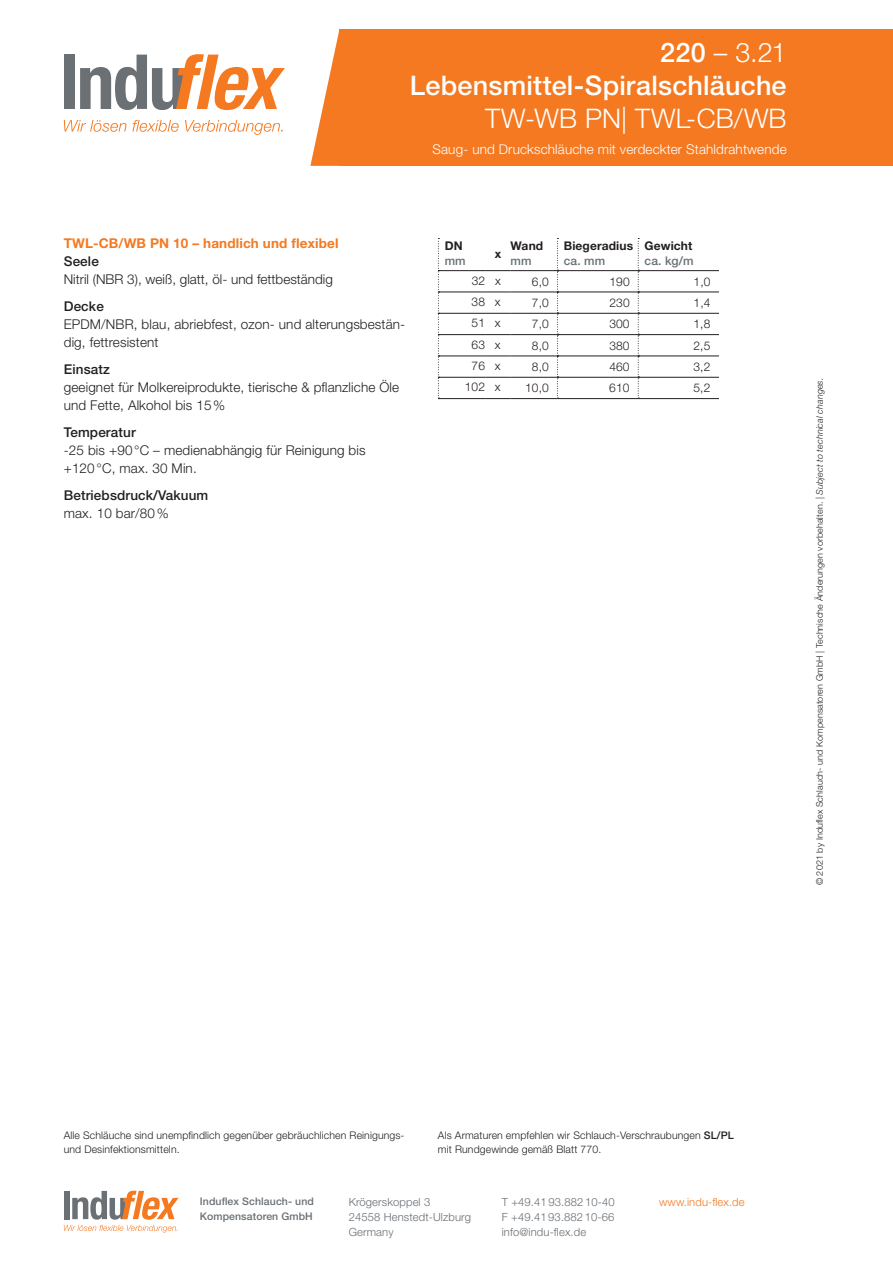
<style>
.page{position:relative;width:893px;height:1263px;background:#fff}
.page>*{position:absolute;margin:0;border:0;box-sizing:border-box;transform-origin:0 0}
.t1{font:500 27px/33px "Helvetica Neue LT Pro";letter-spacing:.01em;color:#fff;text-align:right}
.t2{font:300 27px "Helvetica Neue LT Pro";letter-spacing:.005em;color:#fff}
.t3{font:300 13.5px/18px "Helvetica Neue LT Pro";letter-spacing:.01em;color:#231f20}
.t4{font:300 13.5px "Helvetica Neue LT Pro";letter-spacing:.01em;color:#fff}
.t5{font:500 13.5px "Helvetica Neue LT Pro";letter-spacing:.01em;color:#231f20}
.t6{font:700 13.5px "Helvetica Neue LT Pro";letter-spacing:.01em;color:#f47921}
.t7{font:300 12px "Helvetica Neue LT Pro";letter-spacing:.01em;color:#231f20}
.t8{font:700 12px "Helvetica Neue LT Pro";letter-spacing:.01em;color:#231f20}
.t9{font:500 12px "Helvetica Neue LT Pro";letter-spacing:.01em;color:#696f74}
.t10{font:300 11.25px/15px "Helvetica Neue LT Pro";letter-spacing:.01em;color:#696f74;text-align:justify}
.t11{font:300 11.25px "Helvetica Neue LT Pro";letter-spacing:.01em;color:#f47921}
.t12{font:300 10.5px/14.2px "Helvetica Neue LT Pro";letter-spacing:.01em;color:#231f20}
.t13{font:500 10.5px/15px "Helvetica Neue LT Pro";letter-spacing:.01em;color:#696f74}
.t14{font:300 9px "Helvetica Neue LT Pro";letter-spacing:.01em;color:#231f20}
.s1{font-weight:300}
.s2{font-style:italic}
.s3{font-weight:500}
</style>
<div class="page">
<svg style="left:64px;top:1191px;width:115px;height:41px"></svg>
<svg style="left:438px;top:238px;width:1px;height:160px"></svg>
<svg style="left:557px;top:238px;width:1px;height:160px"></svg>
<svg style="left:638px;top:238px;width:1px;height:160px"></svg>
<hr style="left:439px;top:270px;width:46px;height:1px;background:#231f20">
<svg style="left:485px;top:270px;width:26px;height:1px"></svg>
<hr style="left:511px;top:270px;width:46px;height:1px;background:#231f20">
<hr style="left:557px;top:270px;width:81px;height:1px;background:#231f20">
<hr style="left:638px;top:270px;width:81px;height:1px;background:#231f20">
<hr style="left:439px;top:292px;width:46px;height:1px;background:#231f20">
<svg style="left:485px;top:292px;width:26px;height:1px"></svg>
<hr style="left:511px;top:292px;width:46px;height:1px;background:#231f20">
<hr style="left:557px;top:292px;width:81px;height:1px;background:#231f20">
<hr style="left:638px;top:292px;width:81px;height:1px;background:#231f20">
<hr style="left:439px;top:313px;width:46px;height:1px;background:#231f20">
<svg style="left:485px;top:313px;width:26px;height:1px"></svg>
<hr style="left:511px;top:313px;width:46px;height:1px;background:#231f20">
<hr style="left:557px;top:313px;width:81px;height:1px;background:#231f20">
<hr style="left:638px;top:313px;width:81px;height:1px;background:#231f20">
<hr style="left:439px;top:334px;width:46px;height:1px;background:#231f20">
<svg style="left:485px;top:334px;width:26px;height:1px"></svg>
<hr style="left:511px;top:334px;width:46px;height:1px;background:#231f20">
<hr style="left:557px;top:334px;width:81px;height:1px;background:#231f20">
<hr style="left:638px;top:334px;width:81px;height:1px;background:#231f20">
<hr style="left:439px;top:356px;width:46px;height:1px;background:#231f20">
<svg style="left:485px;top:356px;width:26px;height:1px"></svg>
<hr style="left:511px;top:356px;width:46px;height:1px;background:#231f20">
<hr style="left:557px;top:356px;width:81px;height:1px;background:#231f20">
<hr style="left:638px;top:356px;width:81px;height:1px;background:#231f20">
<hr style="left:439px;top:377px;width:46px;height:1px;background:#231f20">
<svg style="left:485px;top:377px;width:26px;height:1px"></svg>
<hr style="left:511px;top:377px;width:46px;height:1px;background:#231f20">
<hr style="left:557px;top:377px;width:81px;height:1px;background:#231f20">
<hr style="left:638px;top:377px;width:81px;height:1px;background:#231f20">
<hr style="left:438px;top:398px;width:47px;height:1px;background:#231f20">
<svg style="left:485px;top:398px;width:26px;height:1px"></svg>
<hr style="left:511px;top:398px;width:46px;height:1px;background:#231f20">
<hr style="left:557px;top:398px;width:81px;height:1px;background:#231f20">
<hr style="left:638px;top:398px;width:81px;height:1px;background:#231f20">
<div style="left:339px;top:30px;width:554px;height:136px;background:#f47921"></div>
<svg style="left:310px;top:32px;width:29px;height:134px"></svg>
<svg style="left:64px;top:120px;width:115px;height:12px"></svg>
<svg style="left:185px;top:120px;width:98px;height:15px"></svg>
<div style="left:64px;top:55px;width:11px;height:54px;background:#6a7074"></div>
<svg style="left:80px;top:54px;width:205px;height:56px"></svg>
<h1 class="t1" style="left:410px;top:35px;width:378px">220 <span class="s1">– 3.21<br></span>Lebensmittel-Spiralschläuche</h1>
<h1 class="t2" style="left:485px;top:102px;width:303px">TW-WB PN| TWL-CB/WB</h1>
<p class="t4" style="left:432px;top:141px;width:356px">Saug- und Druckschläuche mit verdeckter Stahldrahtwende</p>
<p class="t6" style="left:64px;top:234px;width:276px">TWL-CB/WB PN 10 – handlich und flexibel</p>
<p class="t5" style="left:64px;top:253px;width:37px">Seele</p>
<p class="t3" style="left:64px;top:270px;width:271px">Nitril (NBR 3), weiß, glatt, öl- und fettbeständig</p>
<p class="t5" style="left:64px;top:298px;width:42px">Decke</p>
<p class="t3" style="left:64px;top:315px;width:343px">EPDM/NBR, blau, abriebfest, ozon- und alterungsbestän&shy;dig, fettresistent</p>
<p class="t5" style="left:64px;top:361px;width:48px">Einsatz</p>
<p class="t3" style="left:64px;top:378px;width:337px">geeignet für Molkereiprodukte, tierische &amp; pflanzliche Öle und Fette, Alkohol bis 15%</p>
<p class="t5" style="left:64px;top:424px;width:73px">Temperatur</p>
<p class="t3" style="left:64px;top:441px;width:303px">-25 bis +90°C – medienabhängig für Reinigung bis +120°C, max. 30 Min.</p>
<p class="t5" style="left:64px;top:487px;width:146px">Betriebsdruck/Vakuum</p>
<p class="t3" style="left:64px;top:504px;width:107px">max. 10 bar/80%</p>
<p class="t8" style="left:445px;top:238px;width:19px">DN</p>
<p class="t9" style="left:445px;top:254px;width:22px">mm</p>
<p class="t8" style="left:495px;top:246px;width:8px">x</p>
<p class="t8" style="left:511px;top:238px;width:34px">Wand</p>
<p class="t9" style="left:511px;top:254px;width:22px">mm</p>
<p class="t8" style="left:564px;top:238px;width:71px">Biegeradius</p>
<p class="t9" style="left:564px;top:254px;width:43px">ca. mm</p>
<p class="t8" style="left:645px;top:238px;width:49px">Gewicht</p>
<p class="t9" style="left:645px;top:254px;width:51px">ca. kg/m</p>
<p class="t7" style="left:472px;top:273px;width:31px">32 x</p>
<p class="t7" style="left:532px;top:274px;width:18px">6,0</p>
<p class="t7" style="left:609px;top:274px;width:22px">190</p>
<p class="t7" style="left:694px;top:274px;width:18px">1,0</p>
<p class="t7" style="left:472px;top:294px;width:31px">38 x</p>
<p class="t7" style="left:532px;top:295px;width:18px">7,0</p>
<p class="t7" style="left:609px;top:295px;width:22px">230</p>
<p class="t7" style="left:693px;top:295px;width:18px">1,4</p>
<p class="t7" style="left:472px;top:316px;width:31px">51 x</p>
<p class="t7" style="left:532px;top:317px;width:18px">7,0</p>
<p class="t7" style="left:609px;top:317px;width:22px">300</p>
<p class="t7" style="left:693px;top:317px;width:18px">1,8</p>
<p class="t7" style="left:472px;top:337px;width:31px">63 x</p>
<p class="t7" style="left:532px;top:338px;width:18px">8,0</p>
<p class="t7" style="left:609px;top:338px;width:22px">380</p>
<p class="t7" style="left:693px;top:338px;width:18px">2,5</p>
<p class="t7" style="left:472px;top:358px;width:31px">76 x</p>
<p class="t7" style="left:532px;top:359px;width:18px">8,0</p>
<p class="t7" style="left:609px;top:359px;width:22px">460</p>
<p class="t7" style="left:693px;top:359px;width:18px">3,2</p>
<p class="t7" style="left:465px;top:380px;width:37px">102 x</p>
<p class="t7" style="left:525px;top:381px;width:25px">10,0</p>
<p class="t7" style="left:609px;top:381px;width:22px">610</p>
<p class="t7" style="left:693px;top:381px;width:18px">5,2</p>
<p class="t14" style="left:814px;top:885px;width:509px;rotate:-90deg">© 2021 by Induflex Schlauch- und Kompensatoren GmbH | Technische Änderungen vorbehalten. | <span class="s2">Subject to technical changes.</span></p>
<p class="t12" style="left:64px;top:1127px;width:342px">Alle Schläuche sind unempfindlich gegenüber gebräuchlichen Reinigungs&shy;und Desinfektionsmitteln.</p>
<p class="t12" style="left:438px;top:1127px;width:297px">Als Armaturen empfehlen wir Schlauch-Verschraubungen <span class="s3">SL/PL </span>mit Rundgewinde gemäß Blatt 770.</p>
<p class="t13" style="left:200px;top:1194px;width:116px">Induflex Schlauch- und<br>Kompensatoren GmbH</p>
<p class="t10" style="left:502px;top:1194px;width:114px">T +49.41 93.882 10-40<br>F +49.41 93.882 10-66 info@indu-flex.de</p>
<p class="t10" style="left:349px;top:1194px;width:83px">Krögerskoppel 3</p>
<p class="t11" style="left:659px;top:1195px;width:87px">www.indu-flex.de</p>
<p class="t10" style="left:349px;top:1209px;width:124px">24558 Henstedt-Ulzburg<br>Germany</p>
</div>
